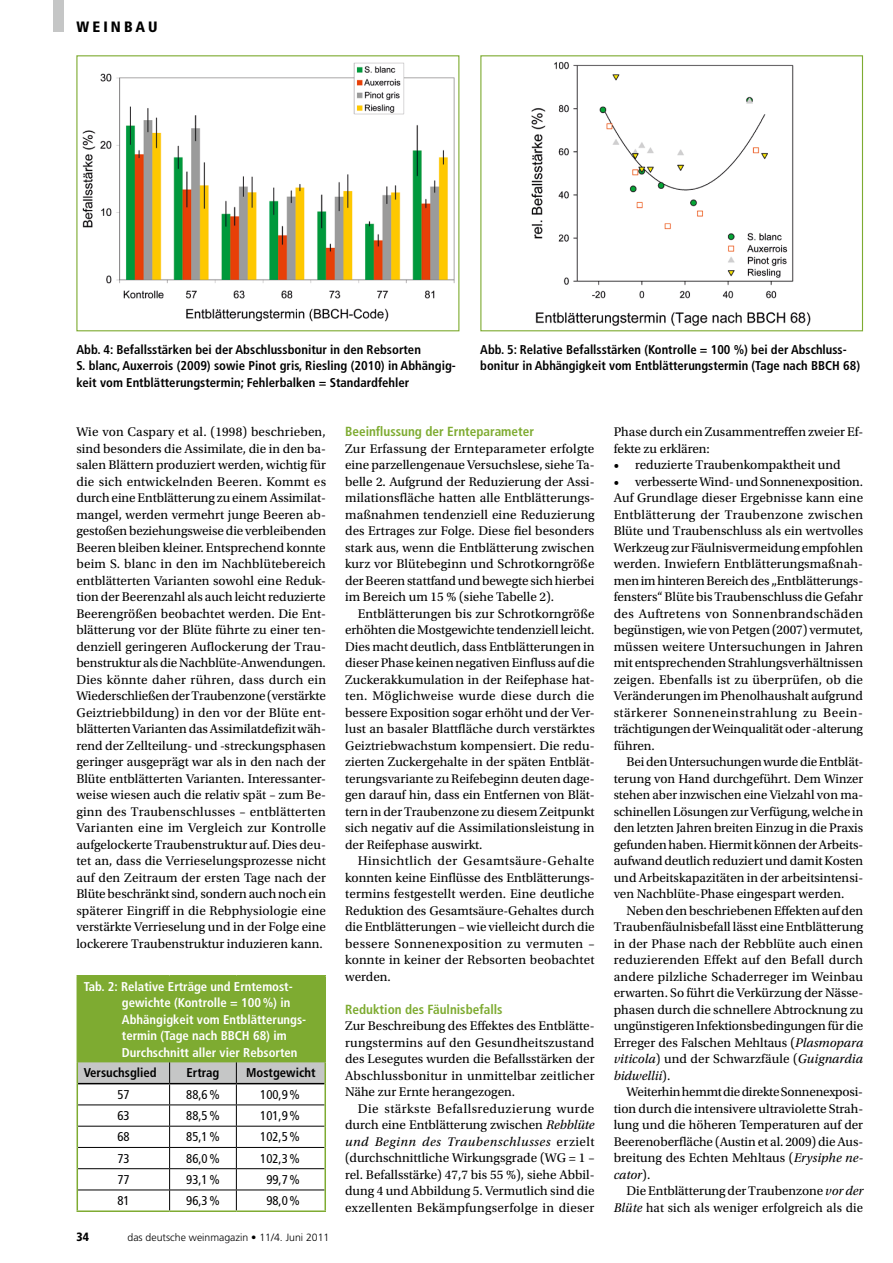
<style>
.page{position:relative;width:893px;height:1263px;background:#fff}
.page>*{position:absolute;margin:0;border:0;box-sizing:border-box;transform-origin:0 0}
.t1{font:900 condensed 15px "Frutiger LT Std";letter-spacing:.21em;color:#000}
.t2{font:13.2px/16.5px "Utopia Std";color:#000;text-align:justify}
.t3{font:700 condensed 13.2px "Frutiger LT Std";color:#7eab31}
.t4{font:700 condensed 12.75px/16.5px "Frutiger LT Std";color:#000}
.t5{font:700 condensed 12.75px/16.5px "Frutiger LT Std";color:#fff}
.t6{font:condensed 12.75px "Frutiger LT Std";color:#000}
.t7{font:900 condensed 12px "Frutiger LT Std";color:#000}
.t8{font:300 10.5px "Frutiger LT Std";color:#000}
.s1{font-style:italic}
</style>
<div class="page">
<img style="left:82px;top:63px;width:373px;height:259px">
<div style="left:76px;top:55px;width:383px;height:276px;border:1px solid #7eab31"></div>
<img style="left:531px;top:61px;width:280px;height:265px">
<div style="left:480px;top:55px;width:383px;height:276px;border:1px solid #7eab31"></div>
<div style="left:77px;top:976px;width:248px;height:86px;background:#7eab31"></div>
<hr style="left:77px;top:975px;width:93px;height:1px;background:#7eab31">
<hr style="left:170px;top:975px;width:66px;height:1px;background:#7eab31">
<hr style="left:236px;top:975px;width:90px;height:1px;background:#7eab31">
<hr style="left:324px;top:976px;width:2px;height:86px;background:#7eab31">
<hr style="left:324px;top:1062px;width:2px;height:22px;background:#7eab31">
<hr style="left:324px;top:1084px;width:2px;height:21px;background:#7eab31">
<hr style="left:324px;top:1105px;width:2px;height:21px;background:#7eab31">
<hr style="left:324px;top:1126px;width:2px;height:21px;background:#7eab31">
<hr style="left:324px;top:1147px;width:2px;height:22px;background:#7eab31">
<hr style="left:324px;top:1169px;width:2px;height:21px;background:#7eab31">
<svg style="left:77px;top:1062px;width:248px;height:148px"></svg>
<hr style="left:77px;top:1210px;width:93px;height:2px;background:#7eab31">
<hr style="left:170px;top:1210px;width:66px;height:2px;background:#7eab31">
<hr style="left:324px;top:1190px;width:2px;height:20px;background:#7eab31">
<hr style="left:236px;top:1210px;width:90px;height:2px;background:#7eab31">
<div style="left:53px;top:0;width:11px;height:32px;background:#c5c6c6"></div>
<p class="t1" style="left:77px;top:18px;width:82px">WEINBAU</p>
<p class="t4" style="left:76px;top:341px;width:381px">Abb. 4: Befallsstärken bei der Abschlussbonitur in den Rebsorten<br>S. blanc, Auxerrois (2009) sowie Pinot gris, Riesling (2010) in Abhängig&shy;keit vom Entblätterungstermin; Fehlerbalken = Standardfehler</p>
<p class="t4" style="left:480px;top:341px;width:381px">Abb. 5: Relative Befallsstärken (Kontrolle = 100 %) bei der Abschluss&shy;bonitur in Abhängigkeit vom Entblätterungstermin (Tage nach BBCH 68)</p>
<p class="t2" style="left:76px;top:424px;width:251px;text-align:left">Wie von Caspary et al. (1998) beschrieben, sind besonders die Assimilate, die in den ba&shy;salen Blättern produziert werden, wichtig für die sich entwickelnden Beeren. Kommt es durch eine Entblätterung zu einem Assimilat&shy;mangel, werden vermehrt junge Beeren ab&shy;gestoßen beziehungsweise die verbleibenden Beeren bleiben kleiner. Entsprechend konnte beim S. blanc in den im Nachblütebereich entblätterten Varianten sowohl eine Reduk&shy;tion der Beerenzahl als auch leicht reduzierte Beerengrößen beobachtet werden. Die Ent&shy;blätterung vor der Blüte führte zu einer ten&shy;denziell geringeren Auflockerung der Trau&shy;benstruktur als die Nachblüte-Anwendungen.<br>Dies könnte daher rühren, dass durch ein Wiederschließen der Traubenzone (verstärkte Geiztriebbildung) in den vor der Blüte ent&shy;blätterten Varianten das Assimilatdefizit wäh&shy;rend der Zellteilung- und -streckungsphasen geringer ausgeprägt war als in den nach der Blüte entblätterten Varianten. Interessanter&shy;weise wiesen auch die relativ spät – zum Be&shy;ginn des Traubenschlusses – entblätterten Varianten eine im Vergleich zur Kontrolle aufgelockerte Traubenstruktur auf. Dies deu&shy;tet an, dass die Verrieselungsprozesse nicht auf den Zeitraum der ersten Tage nach der Blüte beschränkt sind, sondern auch noch ein späterer Eingriff in die Rebphysiologie eine verstärkte Verrieselung und in der Folge eine lockerere Traubenstruktur induzieren kann.</p>
<p class="t3" style="left:345px;top:424px;width:190px">Beeinflussung der Ernteparameter</p>
<p class="t2" style="left:345px;top:440px;width:251px">Zur Erfassung der Ernteparameter erfolgte eine parzellengenaue Versuchslese, siehe Ta&shy;belle 2. Aufgrund der Reduzierung der Assi&shy;milationsfläche hatten alle Entblätterungs&shy;maßnahmen tendenziell eine Reduzierung des Ertrages zur Folge. Diese fiel besonders stark aus, wenn die Entblätterung zwischen kurz vor Blütebeginn und Schrotkorngröße der Beeren stattfand und bewegte sich hierbei im Bereich um 15 % (siehe Tabelle 2).</p>
<p class="t2" style="left:345px;top:605px;width:251px;text-indent:13px">Entblätterungen bis zur Schrotkorngröße erhöhten die Mostgewichte tendenziell leicht.<br>Dies macht deutlich, dass Entblätterungen in dieser Phase keinen negativen Einfluss auf die Zuckerakkumulation in der Reifephase hat&shy;ten. Möglichweise wurde diese durch die bessere Exposition sogar erhöht und der Ver&shy;lust an basaler Blattfläche durch verstärktes Geiztriebwachstum kompensiert. Die redu&shy;zierten Zuckergehalte in der späten Entblät&shy;terungsvariante zu Reifebeginn deuten dage&shy;gen darauf hin, dass ein Entfernen von Blät&shy;tern in der Traubenzone zu diesem Zeitpunkt sich negativ auf die Assimilationsleistung in der Reifephase auswirkt.</p>
<p class="t2" style="left:345px;top:853px;width:251px;text-indent:13px">Hinsichtlich der Gesamtsäure-Gehalte konnten keine Einflüsse des Entblätterungs&shy;termins festgestellt werden. Eine deutliche Reduktion des Gesamtsäure-Gehaltes durch die Entblätterungen – wie vielleicht durch die bessere Sonnenexposition zu vermuten – konnte in keiner der Rebsorten beobachtet werden.</p>
<p class="t3" style="left:345px;top:1001px;width:159px">Reduktion des Fäulnisbefalls</p>
<p class="t2" style="left:345px;top:1018px;width:251px">Zur Beschreibung des Effektes des Entblätte&shy;rungstermins auf den Gesundheitszustand des Lesegutes wurden die Befallsstärken der Abschlussbonitur in unmittelbar zeitlicher Nähe zur Ernte herangezogen.</p>
<p class="t2" style="left:345px;top:1100px;width:251px;text-indent:13px">Die stärkste Befallsreduzierung wurde durch eine Entblätterung zwischen <span class="s1">Rebblüte und Beginn des Traubenschlusses</span> erzielt (durchschnittliche Wirkungsgrade (WG = 1 – rel. Befallsstärke) 47,7 bis 55 %), siehe Abbil&shy;dung 4 und Abbildung 5. Vermutlich sind die exzellenten Bekämpfungserfolge in dieser</p>
<p class="t5" style="left:122px;top:978px;width:186px;text-indent:-38px">Tab. 2: Relative Erträge und Erntemost&shy;gewichte (Kontrolle = 100%) in Abhängigkeit vom Entblätterungs&shy;termin (Tage nach BBCH 68) im Durchschnitt aller vier Rebsorten</p>
<p class="t4" style="left:84px;top:1065px;width:75px">Versuchsglied</p>
<p class="t4" style="left:187px;top:1065px;width:34px">Ertrag</p>
<p class="t4" style="left:246px;top:1065px;width:71px">Mostgewicht</p>
<p class="t6" style="left:117px;top:1087px;width:14px">57</p>
<p class="t6" style="left:186px;top:1087px;width:35px">88,6%</p>
<p class="t6" style="left:260px;top:1087px;width:41px">100,9%</p>
<p class="t6" style="left:117px;top:1108px;width:14px">63</p>
<p class="t6" style="left:186px;top:1108px;width:35px">88,5%</p>
<p class="t6" style="left:260px;top:1108px;width:41px">101,9%</p>
<p class="t6" style="left:117px;top:1129px;width:14px">68</p>
<p class="t6" style="left:186px;top:1129px;width:35px">85,1%</p>
<p class="t6" style="left:260px;top:1129px;width:41px">102,5%</p>
<p class="t6" style="left:117px;top:1151px;width:14px">73</p>
<p class="t6" style="left:186px;top:1151px;width:35px">86,0%</p>
<p class="t6" style="left:260px;top:1151px;width:41px">102,3%</p>
<p class="t6" style="left:117px;top:1172px;width:14px">77</p>
<p class="t6" style="left:186px;top:1172px;width:35px">93,1%</p>
<p class="t6" style="left:266px;top:1172px;width:35px">99,7%</p>
<p class="t6" style="left:117px;top:1193px;width:14px">81</p>
<p class="t6" style="left:186px;top:1193px;width:35px">96,3%</p>
<p class="t6" style="left:266px;top:1193px;width:35px">98,0%</p>
<p class="t7" style="left:77px;top:1230px;width:14px">34</p>
<p class="t8" style="left:128px;top:1231px;width:203px">das deutsche weinmagazin • 11/4. Juni 2011</p>
<p class="t2" style="left:614px;top:424px;width:251px">Phase durch ein Zusammentreffen zweier Ef&shy;fekte zu erklären:</p>
<p class="t2" style="left:614px;top:457px;width:228px">• reduzierte Traubenkompaktheit und</p>
<p class="t2" style="left:614px;top:473px;width:251px;text-align:left">• verbesserte Wind- und Sonnenexposition.<br>Auf Grundlage dieser Ergebnisse kann eine Entblätterung der Traubenzone zwischen Blüte und Traubenschluss als ein wertvolles Werkzeug zur Fäulnisvermeidung empfohlen werden. Inwiefern Entblätterungsmaßnah&shy;men im hinteren Bereich des „Entblätterungs&shy;fensters“ Blüte bis Traubenschluss die Gefahr des Auftretens von Sonnenbrandschäden begünstigen, wie von Petgen (2007) vermutet, müssen weitere Untersuchungen in Jahren mit entsprechenden Strahlungsverhältnissen zeigen. Ebenfalls ist zu überprüfen, ob die Veränderungen im Phenolhaushalt aufgrund stärkerer Sonneneinstrahlung zu Beein&shy;trächtigungen der Weinqualität oder -alterung führen.</p>
<p class="t2" style="left:614px;top:754px;width:251px;text-align:left;text-indent:13px">Bei den Untersuchungen wurde die Entblät&shy;terung von Hand durchgeführt. Dem Winzer stehen aber inzwischen eine Vielzahl von ma&shy;schinellen Lösungen zur Verfügung, welche in den letzten Jahren breiten Einzug in die Praxis gefunden haben. Hiermit können der Arbeits&shy;aufwand deutlich reduziert und damit Kosten und Arbeitskapazitäten in der arbeitsintensi&shy;ven Nachblüte-Phase eingespart werden.</p>
<p class="t2" style="left:614px;top:902px;width:251px;text-indent:13px">Neben den beschriebenen Effekten auf den Traubenfäulnisbefall lässt eine Entblätterung in der Phase nach der Rebblüte auch einen reduzierenden Effekt auf den Befall durch andere pilzliche Schaderreger im Weinbau erwarten. So führt die Verkürzung der Nässe&shy;phasen durch die schnellere Abtrocknung zu ungünstigeren Infektionsbedingungen für die Erreger des Falschen Mehltaus (<span class="s1">Plasmopara viticola</span>) und der Schwarzfäule (<span class="s1">Guignardia bidwellii</span>).</p>
<p class="t2" style="left:614px;top:1084px;width:251px;text-align:left;text-indent:13px">Weiterhin hemmt die direkte Sonnenexposi&shy;tion durch die intensivere ultraviolette Strah&shy;lung und die höheren Temperaturen auf der Beerenoberfläche (Austin et al. 2009) die Aus&shy;breitung des Echten Mehltaus (<span class="s1">Erysiphe ne&shy;cator</span>).</p>
<p class="t2" style="left:614px;top:1183px;width:251px;text-align:right">Die Entblätterung der Traubenzone <span class="s1">vor der<br>Blüte</span> hat sich als weniger erfolgreich als die</p>
</div>
